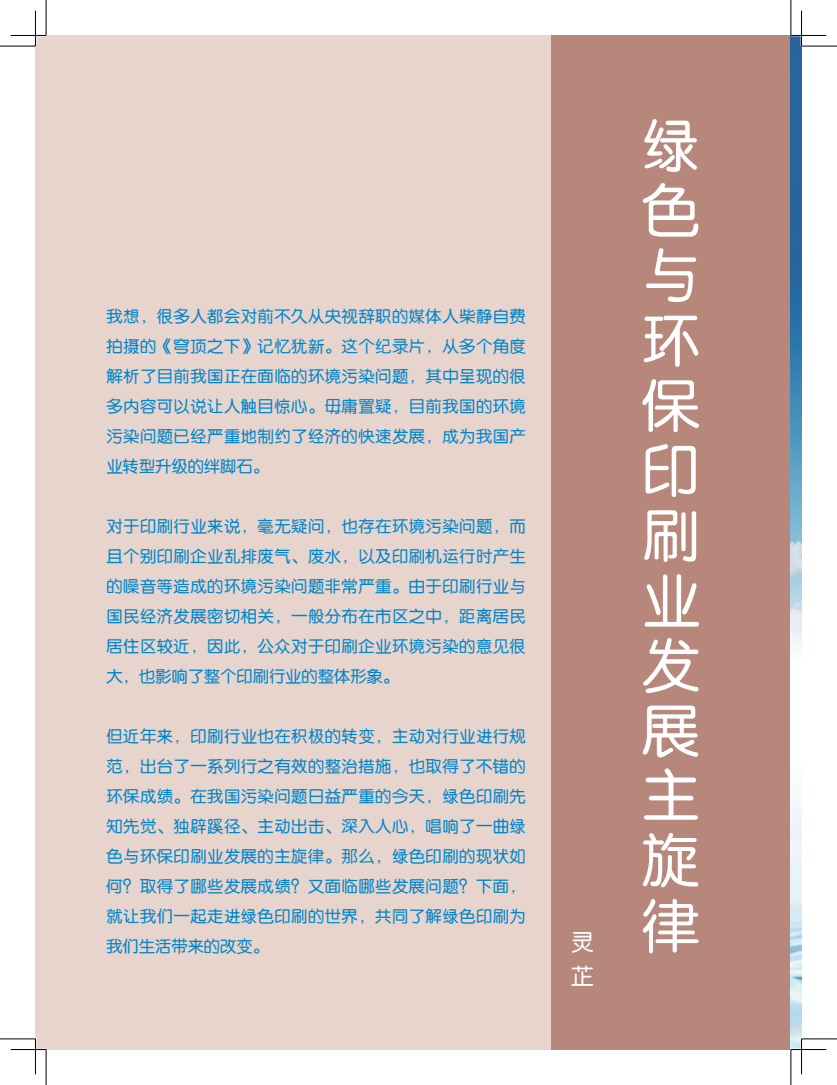
<style>
.page{position:relative;width:837px;height:1085px;background:#fff}
.page>*{position:absolute;margin:0;border:0;box-sizing:border-box;transform-origin:0 0}
.t1{font:57.5px/65px "FZY3 JW GB1 0";color:#fff;text-align:justify}
.t2{font:22.5px/33.8px "FZY3 JW GB1 0";color:#fff}
.t3{font:16.25px/30px "FZY3 JW GB1 0";letter-spacing:.035em;color:#0084ca;text-align:justify}
</style>
<div class="page">
<div style="left:35px;top:35px;width:766px;height:1014px;background:#e6d4cd"></div>
<div style="left:550px;top:35px;width:240px;height:1014px;background:#b7877b"></div>
<img style="left:790px;top:36px;width:11px;height:1012px">
<hr style="left:11px;top:1048px;width:35px;height:2px;background:#fff">
<hr style="left:790px;top:1048px;width:36px;height:2px;background:#fff">
<hr style="left:800px;top:11px;width:2px;height:35px;background:#fff">
<hr style="left:800px;top:1038px;width:2px;height:36px;background:#fff">
<hr style="left:0;top:46px;width:35px;height:1px;background:#000">
<hr style="left:801px;top:46px;width:35px;height:1px;background:#000">
<hr style="left:0;top:1038px;width:35px;height:1px;background:#000">
<hr style="left:801px;top:1038px;width:35px;height:1px;background:#000">
<hr style="left:46px;top:0;width:1px;height:35px;background:#000">
<hr style="left:46px;top:1049px;width:1px;height:35px;background:#000">
<hr style="left:790px;top:0;width:1px;height:35px;background:#000">
<hr style="left:790px;top:1049px;width:1px;height:35px;background:#000">
<hr style="left:11px;top:35px;width:35px;height:1px;background:#000">
<hr style="left:790px;top:35px;width:36px;height:1px;background:#000">
<hr style="left:11px;top:1049px;width:35px;height:1px;background:#000">
<hr style="left:790px;top:1049px;width:36px;height:1px;background:#000">
<hr style="left:35px;top:11px;width:1px;height:35px;background:#000">
<hr style="left:35px;top:1038px;width:1px;height:36px;background:#000">
<hr style="left:801px;top:11px;width:1px;height:35px;background:#000">
<hr style="left:801px;top:1038px;width:1px;height:36px;background:#000">
<p class="t3" style="left:106px;top:302px;width:421px">我想，很多人都会对前不久从央视辞职的媒体人柴静自费拍摄的《穹顶之下》记忆犹新。这个纪录片，从多个角度解析了目前我国正在面临的环境污染问题，其中呈现的很多内容可以说让人触目惊心。毋庸置疑，目前我国的环境污染问题已经严重地制约了经济的快速发展，成为我国产业转型升级的绊脚石。</p>
<p class="t3" style="left:106px;top:511px;width:421px">对于印刷行业来说，毫无疑问，也存在环境污染问题，而且个别印刷企业乱排废气、废水，以及印刷机运行时产生的噪音等造成的环境污染问题非常严重。由于印刷行业与国民经济发展密切相关，一般分布在市区之中，距离居民居住区较近，因此，公众对于印刷企业环境污染的意见很大，也影响了整个印刷行业的整体形象。</p>
<p class="t3" style="left:106px;top:721px;width:421px">但近年来，印刷行业也在积极的转变，主动对行业进行规范，出台了一系列行之有效的整治措施，也取得了不错的环保成绩。在我国污染问题日益严重的今天，绿色印刷先知先觉、独辟蹊径、主动出击、深入人心，唱响了一曲绿色与环保印刷业发展的主旋律。那么，绿色印刷的现状如何？取得了哪些发展成绩？又面临哪些发展问题？下面，就让我们一起走进绿色印刷的世界，共同了解绿色印刷为我们生活带来的改变。</p>
<h2 class="t2" style="left:571px;top:926px;width:24px">灵芷</h2>
<h1 class="t1" style="left:641px;top:115px;width:59px">绿色与环保印刷业发展主旋律</h1>
</div>
